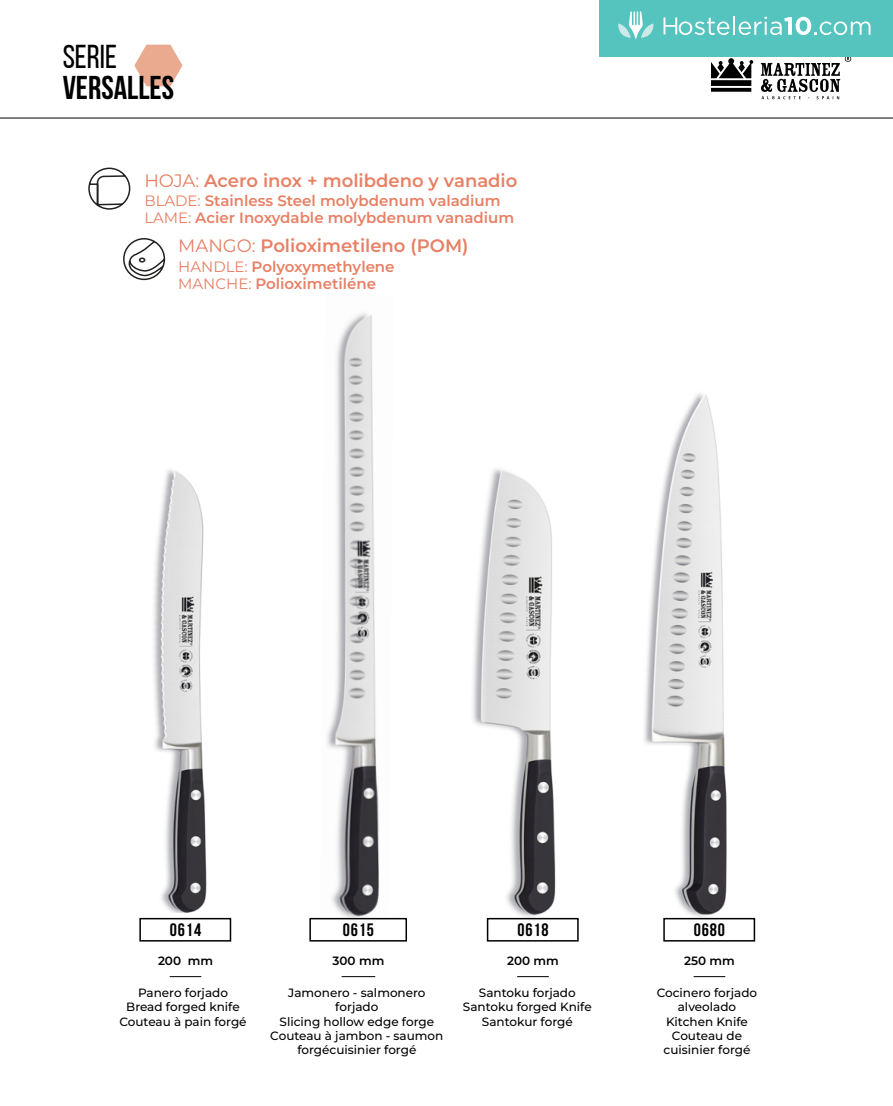
<style>
.page{position:relative;width:893px;height:1106px;background:#fff}
.page>*{position:absolute;margin:0;border:0;box-sizing:border-box;transform-origin:0 0}
.t1{font:700 33px "Bebas Neue";color:#000}
.t2{font:33px "Bebas Neue";color:#000}
.t3{font:600 18px "Montserrat";color:#e78064}
.t4{font:700 18px "Bebas Neue";letter-spacing:.05em;color:#000}
.t5{font:600 15px/16.5px "Montserrat";color:#e78064}
.t6{font:500 12px/14.2px "Montserrat";color:#000;text-align:center}
.t7{font:600 12px "Montserrat";color:#000}
.s1{font-weight:400}
</style>
<div class="page">
<img style="left:327px;top:313px;width:52px;height:604px">
<div style="left:309px;top:918px;width:98px;height:23px;border:2px solid #000"></div>
<hr style="left:342px;top:976px;width:33px;height:1px;background:#000">
<img style="left:153px;top:469px;width:54px;height:444px">
<div style="left:139px;top:918px;width:92px;height:23px;border:2px solid #000"></div>
<hr style="left:170px;top:976px;width:31px;height:1px;background:#000">
<svg style="left:123px;top:238px;width:43px;height:43px"></svg>
<svg style="left:88px;top:167px;width:43px;height:43px"></svg>
<svg style="left:134px;top:45px;width:48px;height:41px"></svg>
<hr style="left:0;top:118px;width:893px;height:1px;background:#000">
<svg style="left:711px;top:58px;width:42px;height:20px"></svg>
<div style="left:711px;top:80px;width:40px;height:6px;background:#000"></div>
<svg style="left:711px;top:88px;width:40px;height:4px"></svg>
<svg style="left:761px;top:57px;width:90px;height:42px"></svg>
<img style="left:473px;top:469px;width:91px;height:473px">
<div style="left:487px;top:918px;width:92px;height:23px;border:2px solid #000"></div>
<hr style="left:517px;top:976px;width:32px;height:1px;background:#000">
<img style="left:644px;top:393px;width:93px;height:525px">
<div style="left:663px;top:918px;width:92px;height:23px;border:2px solid #000"></div>
<hr style="left:694px;top:976px;width:31px;height:1px;background:#000">
<div style="left:599px;top:0;width:293px;height:57px;background:#55c3be"></div>
<svg style="left:663px;top:16px;width:207px;height:19px"></svg>
<svg style="left:618px;top:11px;width:36px;height:29px"></svg>
<h1 class="t2" style="left:63px;top:39px;width:56px">SERIE</h1>
<h1 class="t1" style="left:63px;top:69px;width:113px">VERSALLES</h1>
<h2 class="t3" style="left:144px;top:168px;width:375px"><span class="s1">HOJA:</span> Acero inox + molibdeno y vanadio</h2>
<p class="t5" style="left:144px;top:192px;width:371px"><span class="s1">BLADE:</span> Stainless Steel molybdenum valadium<br><span class="s1">LAME:</span> Acier Inoxydable molybdenum vanadium</p>
<h2 class="t3" style="left:178px;top:234px;width:292px"><span class="s1">MANGO:</span> Polioximetileno (POM)</h2>
<p class="t5" style="left:178px;top:258px;width:218px"><span class="s1">HANDLE:</span> Polyoxymethylene<br><span class="s1">MANCHE:</span> Polioximetiléne</p>
<h2 class="t4" style="left:170px;top:920px;width:33px">0614</h2>
<p class="t7" style="left:158px;top:953px;width:57px">200 mm</p>
<p class="t6" style="left:119px;top:985px;width:129px">Panero forjado<br>Bread forged knife<br>Couteau à pain forgé</p>
<h2 class="t4" style="left:343px;top:920px;width:33px">0615</h2>
<p class="t7" style="left:333px;top:953px;width:53px">300 mm</p>
<p class="t6" style="left:270px;top:985px;width:175px">Jamonero - salmonero forjado<br>Slicing hollow edge forge<br>Couteau à jambon - saumon forgécuisinier forgé</p>
<h2 class="t4" style="left:517px;top:920px;width:33px">0618</h2>
<p class="t7" style="left:507px;top:953px;width:53px">200 mm</p>
<p class="t6" style="left:463px;top:985px;width:130px">Santoku forjado<br>Santoku forged Knife<br>Santokur forgé</p>
<h2 class="t4" style="left:694px;top:920px;width:33px">0680</h2>
<p class="t7" style="left:684px;top:953px;width:52px">250 mm</p>
<p class="t6" style="left:657px;top:985px;width:102px">Cocinero forjado alveolado<br>Kitchen Knife<br>Couteau de cuisinier forgé</p>
</div>
